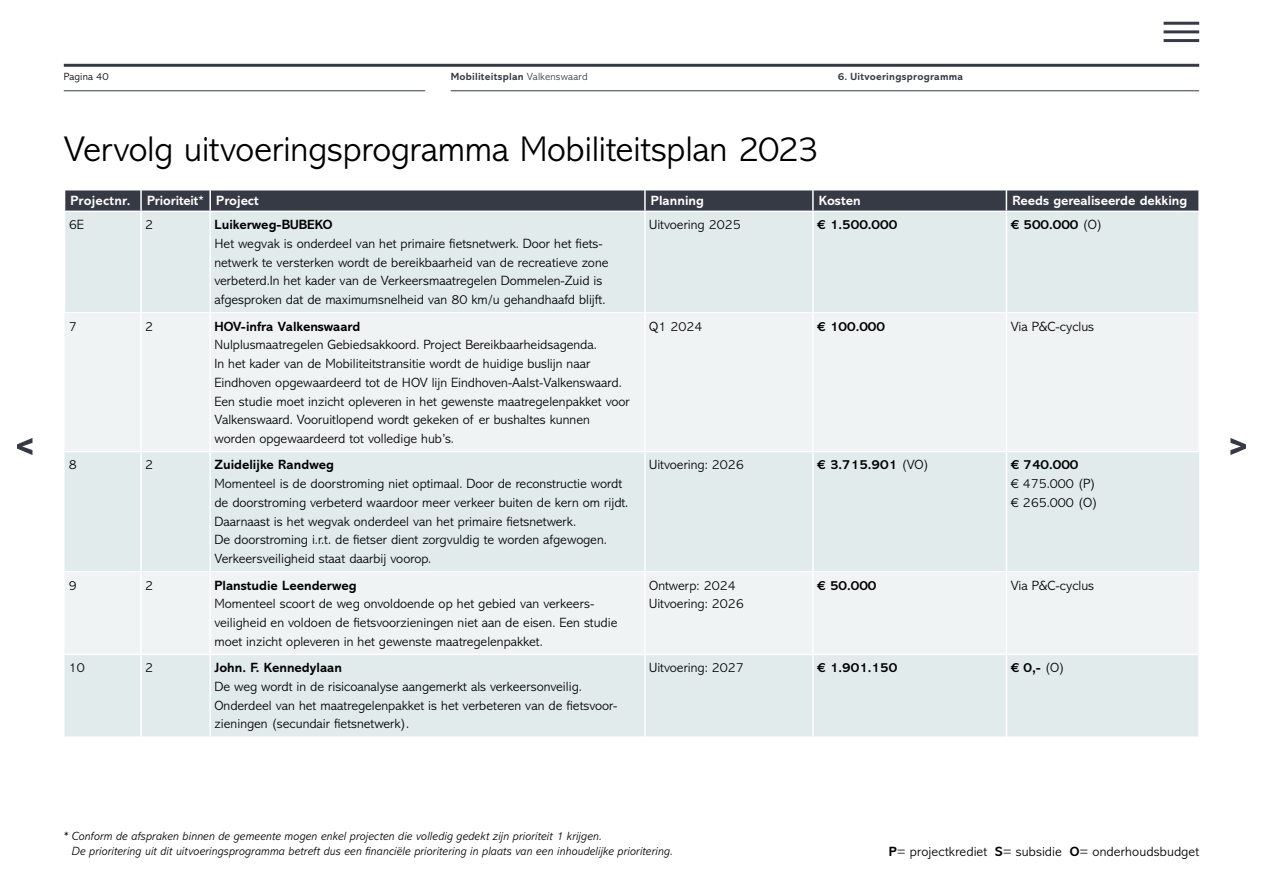
<style>
.page{position:relative;width:1263px;height:893px;background:#fff}
.page>*{position:absolute;margin:0;border:0;box-sizing:border-box;transform-origin:0 0}
.H2__align_left{font:300 36px "Abadi MT Pro";letter-spacing:-.01em;color:#000}
.Body_Text__align_left{font:300 13.5px/18.8px "Abadi MT Pro";color:#000}
.Body_Text__align_left-2{font:700 13.5px "Abadi MT Pro";color:#fff}
.t1{font:700 13.5px "Abadi MT Pro";color:#000}
.Body_Text__align_left-3{font:italic 300 12px/15px "Abadi MT Pro";letter-spacing:.01em;color:#000}
.t2{font:700 10.5px "Abadi MT Pro";letter-spacing:.02em;color:#363a45}
.t3{font:300 10.5px "Abadi MT Pro";letter-spacing:.01em;color:#000}
.s1{font-weight:300}
.s2{font-weight:700}
</style>
<div class="page">
<div style="left:65px;top:212px;width:1133px;height:525px;background:#e2ebec"></div>
<div style="left:65px;top:313px;width:1133px;height:341px;background:#eff3f4"></div>
<div style="left:65px;top:452px;width:1134px;height:119px;background:#e2ebec"></div>
<hr style="left:140px;top:452px;width:2px;height:119px;background:#fff">
<hr style="left:209px;top:452px;width:2px;height:119px;background:#fff">
<hr style="left:644px;top:452px;width:2px;height:119px;background:#fff">
<hr style="left:812px;top:452px;width:2px;height:119px;background:#fff">
<hr style="left:1006px;top:452px;width:1px;height:119px;background:#fff">
<svg style="left:64px;top:190px;width:1134px;height:21px;background:#3f434e"></svg>
<hr style="left:65px;top:451px;width:76px;height:1px;background:#fff">
<hr style="left:141px;top:451px;width:69px;height:1px;background:#fff">
<hr style="left:210px;top:451px;width:435px;height:1px;background:#fff">
<hr style="left:645px;top:451px;width:168px;height:1px;background:#fff">
<hr style="left:813px;top:451px;width:193px;height:1px;background:#fff">
<hr style="left:1006px;top:451px;width:194px;height:1px;background:#fff">
<hr style="left:140px;top:212px;width:2px;height:100px;background:#fff">
<hr style="left:209px;top:212px;width:2px;height:100px;background:#fff">
<hr style="left:644px;top:212px;width:2px;height:100px;background:#fff">
<hr style="left:812px;top:212px;width:2px;height:100px;background:#fff">
<hr style="left:1006px;top:212px;width:1px;height:100px;background:#fff">
<hr style="left:64px;top:312px;width:77px;height:1px;background:#fff">
<hr style="left:141px;top:312px;width:69px;height:1px;background:#fff">
<hr style="left:210px;top:312px;width:435px;height:1px;background:#fff">
<hr style="left:645px;top:312px;width:168px;height:1px;background:#fff">
<hr style="left:813px;top:312px;width:193px;height:1px;background:#fff">
<hr style="left:1006px;top:312px;width:192px;height:1px;background:#fff">
<hr style="left:140px;top:313px;width:2px;height:138px;background:#fff">
<hr style="left:209px;top:313px;width:2px;height:138px;background:#fff">
<hr style="left:644px;top:313px;width:2px;height:138px;background:#fff">
<hr style="left:812px;top:313px;width:2px;height:138px;background:#fff">
<hr style="left:1006px;top:313px;width:1px;height:138px;background:#fff">
<hr style="left:65px;top:571px;width:76px;height:1px;background:#fff">
<hr style="left:141px;top:571px;width:69px;height:1px;background:#fff">
<hr style="left:210px;top:571px;width:435px;height:1px;background:#fff">
<hr style="left:645px;top:571px;width:168px;height:1px;background:#fff">
<hr style="left:813px;top:571px;width:193px;height:1px;background:#fff">
<hr style="left:1006px;top:571px;width:194px;height:1px;background:#fff">
<hr style="left:140px;top:572px;width:2px;height:82px;background:#fff">
<hr style="left:209px;top:572px;width:2px;height:82px;background:#fff">
<hr style="left:644px;top:572px;width:2px;height:82px;background:#fff">
<hr style="left:812px;top:572px;width:2px;height:82px;background:#fff">
<hr style="left:1006px;top:572px;width:1px;height:82px;background:#fff">
<hr style="left:65px;top:654px;width:76px;height:1px;background:#fff">
<hr style="left:141px;top:654px;width:69px;height:1px;background:#fff">
<hr style="left:210px;top:654px;width:435px;height:1px;background:#fff">
<hr style="left:645px;top:654px;width:168px;height:1px;background:#fff">
<hr style="left:813px;top:654px;width:193px;height:1px;background:#fff">
<hr style="left:1006px;top:654px;width:194px;height:1px;background:#fff">
<hr style="left:140px;top:655px;width:2px;height:82px;background:#fff">
<hr style="left:209px;top:655px;width:2px;height:82px;background:#fff">
<hr style="left:644px;top:655px;width:2px;height:82px;background:#fff">
<hr style="left:812px;top:655px;width:2px;height:82px;background:#fff">
<hr style="left:1006px;top:655px;width:1px;height:82px;background:#fff">
<hr style="left:64px;top:64px;width:1135px;height:3px;background:#363a45">
<hr style="left:64px;top:90px;width:361px;height:1px;background:#363a45">
<hr style="left:451px;top:90px;width:748px;height:1px;background:#363a45">
<svg style="left:17px;top:438px;width:15px;height:17px"></svg>
<svg style="left:1230px;top:438px;width:16px;height:17px"></svg>
<hr style="left:1163px;top:22px;width:36px;height:3px;background:#363a45">
<hr style="left:1163px;top:30px;width:36px;height:3px;background:#363a45">
<hr style="left:1163px;top:39px;width:36px;height:3px;background:#363a45">
<p class="t3" style="left:64px;top:71px;width:47px">Pagina 40</p>
<p class="t2" style="left:451px;top:70px;width:138px">Mobiliteitsplan <span class="s1">Valkenswaard</span></p>
<p class="t2" style="left:838px;top:70px;width:127px">6. Uitvoeringsprogramma</p>
<p class="H2__align_left" style="left:64px;top:129px;width:757px">Vervolg uitvoeringsprogramma Mobiliteitsplan 2023</p>
<p class="Body_Text__align_left-2" style="left:71px;top:193px;width:61px">Projectnr.</p>
<p class="Body_Text__align_left-2" style="left:147px;top:193px;width:59px">Prioriteit*</p>
<p class="Body_Text__align_left-2" style="left:216px;top:193px;width:44px">Project</p>
<p class="Body_Text__align_left-2" style="left:651px;top:193px;width:55px">Planning</p>
<p class="Body_Text__align_left-2" style="left:819px;top:193px;width:43px">Kosten</p>
<p class="Body_Text__align_left-2" style="left:1012px;top:193px;width:176px">Reeds gerealiseerde dekking</p>
<p class="Body_Text__align_left" style="left:69px;top:216px;width:17px">6E</p>
<p class="Body_Text__align_left" style="left:145px;top:216px;width:10px">2</p>
<p class="Body_Text__align_left" style="left:214px;top:216px;width:396px"><span class="s2">Luikerweg-BUBEKO<br></span>Het wegvak is onderdeel van het primaire fietsnetwerk. Door het fiets&shy;netwerk te versterken wordt de bereikbaarheid van de recreatieve zone verbeterd.In het kader van de Verkeersmaatregelen Dommelen-Zuid is afgesproken dat de maximumsnelheid van 80 km/u gehandhaafd blijft.</p>
<p class="Body_Text__align_left" style="left:649px;top:216px;width:93px">Uitvoering 2025</p>
<p class="t1" style="left:817px;top:217px;width:82px">€ 1.500.000</p>
<p class="t1" style="left:1011px;top:217px;width:93px">€ 500.000 <span class="s1">(O)</span></p>
<p class="Body_Text__align_left" style="left:69px;top:317px;width:10px">7</p>
<p class="Body_Text__align_left" style="left:145px;top:317px;width:10px">2</p>
<p class="Body_Text__align_left" style="left:214px;top:317px;width:417px"><span class="s2">HOV-infra Valkenswaard<br></span>Nulplusmaatregelen Gebiedsakkoord. Project Bereikbaarheidsagenda.<br>In het kader van de Mobiliteitstransitie wordt de huidige buslijn naar Eindhoven opgewaardeerd tot de HOV lijn Eindhoven-Aalst-Valkenswaard.<br>Een studie moet inzicht opleveren in het gewenste maatregelenpakket voor Valkenswaard. Vooruitlopend wordt gekeken of er bushaltes kunnen worden opgewaardeerd tot volledige hub’s.</p>
<p class="Body_Text__align_left" style="left:649px;top:317px;width:55px">Q1 2024</p>
<p class="t1" style="left:817px;top:318px;width:69px">€ 100.000</p>
<p class="Body_Text__align_left" style="left:1011px;top:317px;width:85px">Via P&amp;C-cyclus</p>
<p class="Body_Text__align_left" style="left:69px;top:456px;width:10px">8</p>
<p class="Body_Text__align_left" style="left:145px;top:456px;width:10px">2</p>
<p class="Body_Text__align_left" style="left:214px;top:456px;width:415px"><span class="s2">Zuidelijke Randweg<br></span>Momenteel is de doorstroming niet optimaal. Door de reconstructie wordt de doorstroming verbeterd waardoor meer verkeer buiten de kern om rijdt.<br>Daarnaast is het wegvak onderdeel van het primaire fietsnetwerk.<br>De doorstroming i.r.t. de fietser dient zorgvuldig te worden afgewogen.<br>Verkeersveiligheid staat daarbij voorop.</p>
<p class="Body_Text__align_left" style="left:649px;top:456px;width:96px">Uitvoering: 2026</p>
<p class="t1" style="left:817px;top:457px;width:113px">€ 3.715.901 <span class="s1">(VO)</span></p>
<p class="Body_Text__align_left" style="left:1011px;top:456px;width:89px"><span class="s2">€ 740.000<br></span>€ 475.000 (P) € 265.000 (O)</p>
<p class="Body_Text__align_left" style="left:69px;top:576px;width:10px">9</p>
<p class="Body_Text__align_left" style="left:145px;top:576px;width:10px">2</p>
<p class="Body_Text__align_left" style="left:214px;top:576px;width:404px"><span class="s2">Planstudie Leenderweg<br></span>Momenteel scoort de weg onvoldoende op het gebied van verkeers&shy;veiligheid en voldoen de fietsvoorzieningen niet aan de eisen. Een studie moet inzicht opleveren in het gewenste maatregelenpakket.</p>
<p class="Body_Text__align_left" style="left:649px;top:576px;width:96px">Ontwerp: 2024<br>Uitvoering: 2026</p>
<p class="t1" style="left:817px;top:577px;width:61px">€ 50.000</p>
<p class="Body_Text__align_left" style="left:1011px;top:576px;width:85px">Via P&amp;C-cyclus</p>
<p class="Body_Text__align_left" style="left:69px;top:659px;width:18px">10</p>
<p class="Body_Text__align_left" style="left:145px;top:659px;width:10px">2</p>
<p class="Body_Text__align_left" style="left:214px;top:659px;width:404px"><span class="s2">John. F. Kennedylaan<br></span>De weg wordt in de risicoanalyse aangemerkt als verkeersonveilig.<br>Onderdeel van het maatregelenpakket is het verbeteren van de fietsvoor&shy;zieningen (secundair fietsnetwerk).</p>
<p class="Body_Text__align_left" style="left:649px;top:659px;width:96px">Uitvoering: 2027</p>
<p class="t1" style="left:817px;top:660px;width:82px">€ 1.901.150</p>
<p class="t1" style="left:1011px;top:660px;width:56px">€ 0,- <span class="s1">(O)</span></p>
<p class="Body_Text__align_left-3" style="left:72px;top:829px;width:603px;text-indent:-8px">* Conform de afspraken binnen de gemeente mogen enkel projecten die volledig gedekt zijn prioriteit 1 krijgen.<br>De prioritering uit dit uitvoeringsprogramma betreft dus een financiële prioritering in plaats van een inhoudelijke prioritering.</p>
<p class="Body_Text__align_left" style="left:889px;top:842px;width:312px"><span class="s2">P</span>= projectkrediet <span class="s2">S</span>= subsidie <span class="s2">O</span>= onderhoudsbudget</p>
</div>
